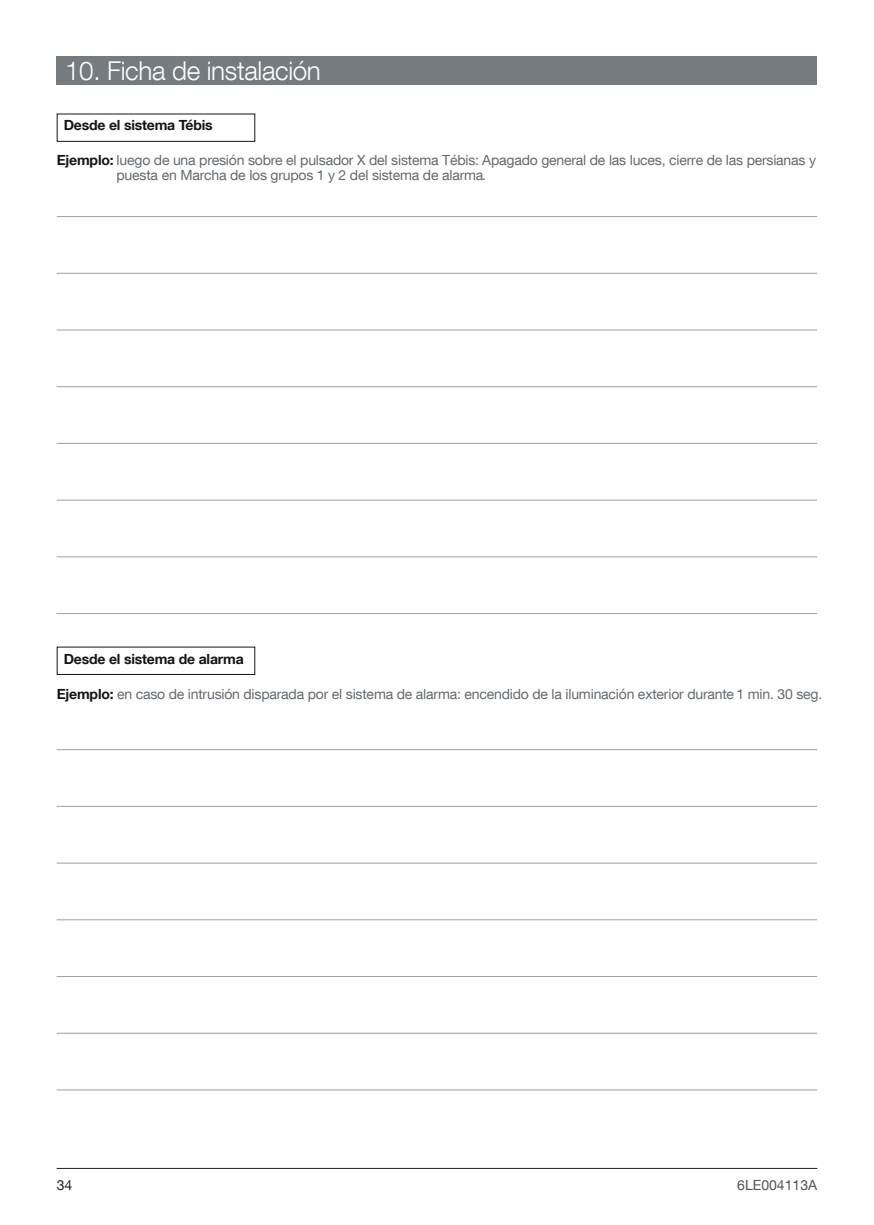
<style>
.page{position:relative;width:874px;height:1225px;background:#fff}
.page>*{position:absolute;margin:0;border:0;box-sizing:border-box;transform-origin:0 0}
.t1{font:300 26px "Helvetica Neue LT Com";letter-spacing:-.015em;color:#fff}
.t2{font:14px/15px "Helvetica Neue LT Com";letter-spacing:-.015em;color:#64696d}
.t3{font:700 14px "Helvetica Neue LT Com";letter-spacing:-.015em;color:#171419}
.t4{font:14px "Helvetica Neue LT Com";color:#505457}
.t5{font:14px "Helvetica Neue LT Com";color:#231f20}
.s1{font-weight:700;color:#171419}
</style>
<div class="page">
<hr style="left:57px;top:1168px;width:759px;height:1px;background:#231f20">
<div style="left:57px;top:57px;width:759px;height:28px;background:#767b7f"></div>
<hr style="left:57px;top:216px;width:759px;height:1px;background:#9ba1a4">
<hr style="left:57px;top:273px;width:759px;height:1px;background:#9ba1a4">
<hr style="left:57px;top:329px;width:759px;height:1px;background:#9ba1a4">
<hr style="left:57px;top:386px;width:759px;height:1px;background:#9ba1a4">
<hr style="left:57px;top:443px;width:759px;height:1px;background:#9ba1a4">
<hr style="left:57px;top:499px;width:759px;height:1px;background:#9ba1a4">
<hr style="left:57px;top:556px;width:759px;height:1px;background:#9ba1a4">
<hr style="left:57px;top:613px;width:759px;height:1px;background:#9ba1a4">
<hr style="left:57px;top:749px;width:759px;height:1px;background:#9ba1a4">
<hr style="left:57px;top:806px;width:759px;height:1px;background:#9ba1a4">
<hr style="left:57px;top:862px;width:759px;height:1px;background:#9ba1a4">
<hr style="left:57px;top:919px;width:759px;height:1px;background:#9ba1a4">
<hr style="left:57px;top:976px;width:759px;height:1px;background:#9ba1a4">
<hr style="left:57px;top:1032px;width:759px;height:1px;background:#9ba1a4">
<hr style="left:57px;top:1089px;width:759px;height:1px;background:#9ba1a4">
<div style="left:57px;top:113px;width:198px;height:29px;border:1px solid #171419"></div>
<div style="left:57px;top:646px;width:198px;height:29px;border:1px solid #171419"></div>
<h1 class="t1" style="left:65px;top:54px;width:257px">10. Ficha de instalación</h1>
<p class="t3" style="left:64px;top:117px;width:151px">Desde el sistema Tébis</p>
<p class="t2" style="left:116px;top:153px;width:700px;text-indent:-60px"><span class="s1">Ejemplo:</span> luego de una presión sobre el pulsador X del sistema Tébis: Apagado general de las luces, cierre de las persianas y puesta en Marcha de los grupos 1 y 2 del sistema de alarma.</p>
<p class="t3" style="left:64px;top:650px;width:181px">Desde el sistema de alarma</p>
<p class="t2" style="left:57px;top:686px;width:766px"><span class="s1">Ejemplo:</span> en caso de intrusión disparada por el sistema de alarma: encendido de la iluminación exterior durante 1 min. 30 seg.</p>
<p class="t5" style="left:57px;top:1176px;width:17px">34</p>
<p class="t4" style="left:736px;top:1176px;width:81px">6LE004113A</p>
</div>
